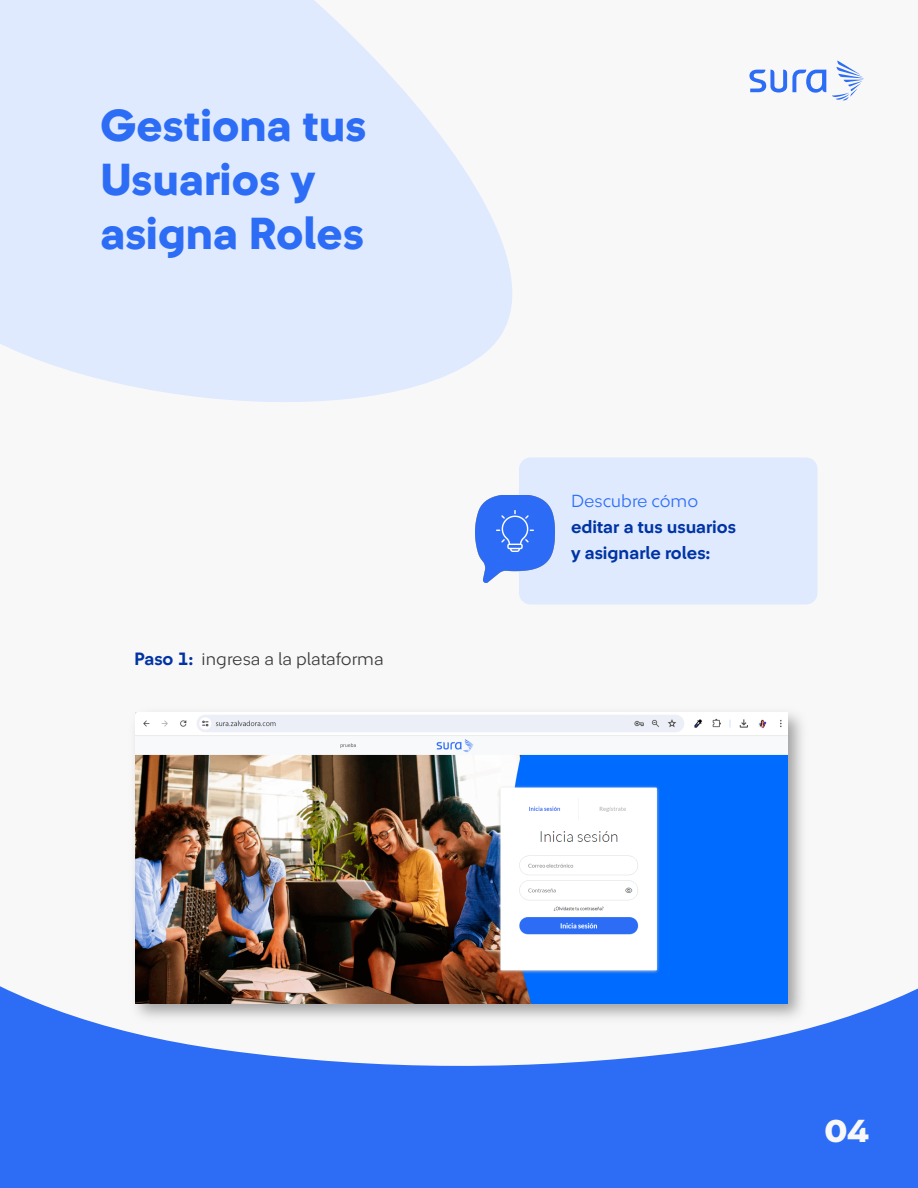
<style>
.page{position:relative;width:918px;height:1188px;background:#2d6df6}
.page>*{position:absolute;margin:0;border:0;box-sizing:border-box;transform-origin:0 0}
.t1{font:800 45px/54px "Sura Sans";color:#2d6df6}
.t2{font:800 31.5px "Sura Sans";color:#f8f8f8;scale:1.14 1}
.t3{font:700 18px/25.8px "Sura Sans";color:#0033a3}
.t4{font:300 18px "Sura Sans";color:#3a3a3a}
.t5{font:300 18px "Sura Sans";color:#2d6df6}
.s1{font-weight:700;color:#0033a3}
</style>
<div class="page">
<div style="left:0;top:0;width:918px;height:1066px;background:#f8f8f8"></div>
<img style="left:124px;top:702px;width:689px;height:327px">
<img style="left:135px;top:712px;width:653px;height:291px">
<svg style="left:832px;top:61px;width:32px;height:40px"></svg>
<svg style="left:749px;top:70px;width:77px;height:23px"></svg>
<svg style="left:0;top:0;width:620px;height:444px;fill:#dfeaff"></svg>
<div style="left:519px;top:458px;width:298px;height:146px;background:#dfeaff;border-radius:12px"></div>
<img style="left:476px;top:495px;width:79px;height:88px">
<h1 class="t1" style="left:100px;top:99px;width:267px">Gestiona tus<br>Usuarios y asigna Roles</h1>
<p class="t4" style="left:135px;top:651px;width:251px"><span class="s1">Paso 1:</span> ingresa a la plataforma</p>
<p class="t5" style="left:571px;top:493px;width:129px">Descubre cómo</p>
<p class="t3" style="left:571px;top:514px;width:167px">editar a tus usuarios y asignarle roles:</p>
<h2 class="t2" style="left:825px;top:1115px;width:41px">04</h2>
</div>
